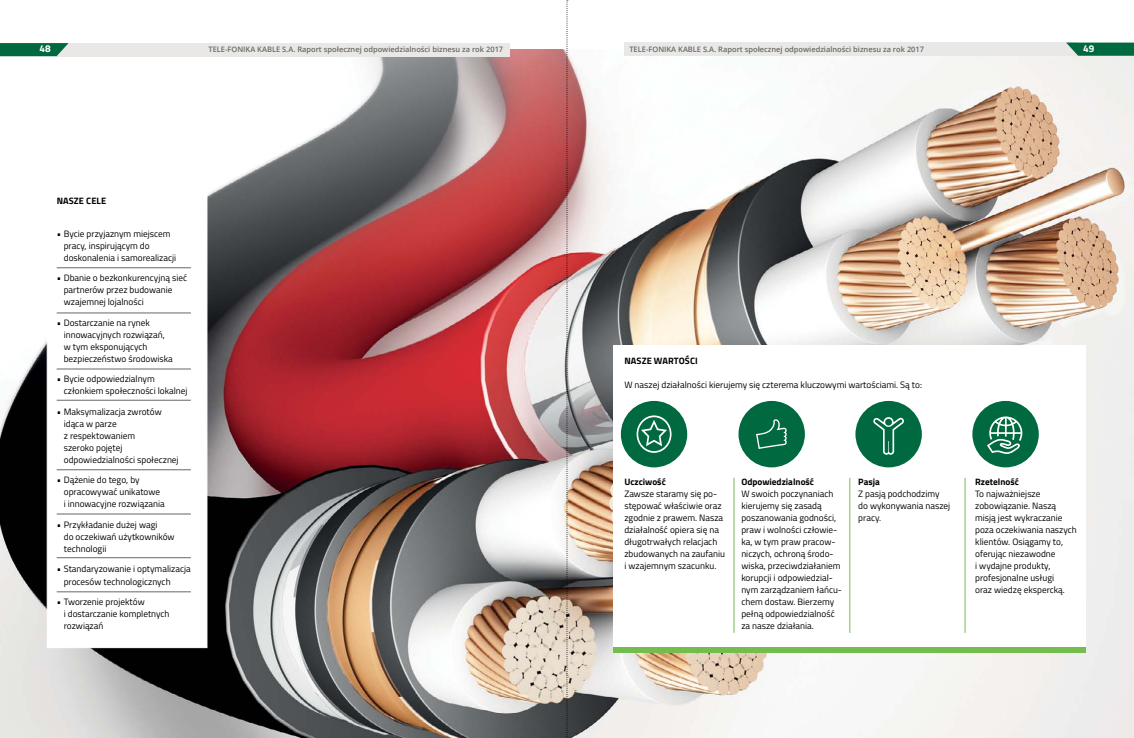
<style>
.page{position:relative;width:1134px;height:738px;background:#fff}
.page>*{position:absolute;margin:0;border:0;box-sizing:border-box;transform-origin:0 0}
.t1{font:700 10px "Titillium";color:#fff}
.t2{font:9.2px/12px "Titillium";color:#000}
.t3{font:700 9.2px "Titillium";color:#000}
.t4{font:600 7.5px "Open Sans";color:#676863}
</style>
<div class="page">
<img style="left:0;top:49px;width:1134px;height:688px">
<div style="left:613px;top:345px;width:473px;height:304px;background:#fff"></div>
<div style="left:47px;top:182px;width:160px;height:465px;background:#fff;border:1px solid #fff"></div>
<div style="left:621px;top:400px;width:66px;height:67px;background:#006940;border-radius:50%"></div>
<div style="left:738px;top:400px;width:67px;height:67px;background:#006940;border-radius:50%"></div>
<div style="left:855px;top:400px;width:67px;height:67px;background:#006940;border-radius:50%"></div>
<div style="left:972px;top:400px;width:67px;height:67px;background:#006940;border-radius:50%"></div>
<div style="left:613px;top:647px;width:473px;height:5px;background:#75bc4e"></div>
<svg style="left:873px;top:417px;width:31px;height:37px"></svg>
<svg style="left:756px;top:419px;width:31px;height:29px"></svg>
<svg style="left:987px;top:416px;width:35px;height:37px"></svg>
<svg style="left:636px;top:415px;width:35px;height:37px"></svg>
<hr style="left:734px;top:477px;width:1px;height:155px;background:#75bc4e">
<hr style="left:849px;top:477px;width:1px;height:155px;background:#75bc4e">
<hr style="left:965px;top:477px;width:1px;height:155px;background:#75bc4e">
<hr style="left:57px;top:267px;width:134px;height:1px;background:#676863">
<hr style="left:57px;top:312px;width:134px;height:1px;background:#676863">
<hr style="left:57px;top:368px;width:134px;height:1px;background:#676863">
<hr style="left:57px;top:399px;width:134px;height:1px;background:#676863">
<hr style="left:57px;top:469px;width:134px;height:1px;background:#676863">
<hr style="left:57px;top:513px;width:134px;height:1px;background:#676863">
<hr style="left:57px;top:557px;width:134px;height:1px;background:#676863">
<hr style="left:57px;top:591px;width:134px;height:1px;background:#676863">
<div style="left:624px;top:43px;width:454px;height:13px;background:#e9e8e7"></div>
<div style="left:57px;top:43px;width:453px;height:13px;background:#e9e8e7"></div>
<svg style="left:1066px;top:43px;width:68px;height:13px"></svg>
<svg style="left:0;top:43px;width:69px;height:13px"></svg>
<svg style="left:566px;top:0;width:2px;height:738px"></svg>
<p class="t1" style="left:40px;top:41px;width:13px">48</p>
<p class="t4" style="left:208px;top:44px;width:296px">TELE-FONIKA KABLE S.A. Raport społecznej odpowiedzialności biznesu za rok 2017</p>
<p class="t4" style="left:629px;top:44px;width:296px">TELE-FONIKA KABLE S.A. Raport społecznej odpowiedzialności biznesu za rok 2017</p>
<p class="t1" style="left:1083px;top:41px;width:13px">49</p>
<p class="t3" style="left:57px;top:193px;width:13px">Nasze</p>
<p class="t3" style="left:86px;top:193px;width:6px">cele</p>
<p class="t2" style="left:64px;top:227px;width:114px;text-indent:-7px">• Bycie przyjaznym miejscem pracy, inspirującym do doskonalenia i samorealizacji</p>
<p class="t2" style="left:64px;top:271px;width:125px;text-indent:-7px">• Dbanie o bezkonkurencyjną sieć partnerów przez budowanie wzajemnej lojalności</p>
<p class="t2" style="left:64px;top:316px;width:111px;text-indent:-7px">• Dostarczanie na rynek innowacyjnych rozwiązań, w tym eksponujących bezpieczeństwo środowiska</p>
<p class="t2" style="left:64px;top:372px;width:125px;text-indent:-7px">• Bycie odpowiedzialnym członkiem społeczności lokalnej</p>
<p class="t2" style="left:64px;top:405px;width:116px;text-indent:-7px">• Maksymalizacja zwrotów idąca w parze<br>z respektowaniem<br>szeroko pojętej odpowiedzialności społecznej</p>
<p class="t2" style="left:64px;top:473px;width:103px;text-indent:-7px">• Dążenie do tego, by opracowywać unikatowe<br>i innowacyjne rozwiązania</p>
<p class="t2" style="left:64px;top:518px;width:112px;text-indent:-7px">• Przykładanie dużej wagi<br>do oczekiwań użytkowników technologii</p>
<p class="t2" style="left:64px;top:562px;width:128px;text-indent:-7px">• Standaryzowanie i optymalizacja procesów technologicznych</p>
<p class="t2" style="left:64px;top:595px;width:107px;text-indent:-7px">• Tworzenie projektów<br>i dostarczanie kompletnych rozwiązań</p>
<p class="t3" style="left:624px;top:353px;width:13px">Nasze</p>
<p class="t3" style="left:654px;top:353px;width:8px">warto</p>
<p class="t3" style="left:685px;top:353px;width:10px">ści</p>
<p class="t2" style="left:624px;top:378px;width:299px">W naszej działalności kierujemy się czterema kluczowymi wartościami. Są to:</p>
<p class="t3" style="left:624px;top:474px;width:43px">Uczciwość</p>
<p class="t2" style="left:624px;top:486px;width:102px">Zawsze staramy się po&shy;stępować właściwie oraz zgodnie z prawem. Nasza działalność opiera się na długotrwałych relacjach zbudowanych na zaufaniu i wzajemnym szacunku.</p>
<p class="t3" style="left:741px;top:474px;width:74px">Odpowiedzialność</p>
<p class="t2" style="left:741px;top:486px;width:102px">W swoich poczynaniach kierujemy się zasadą poszanowania godności, praw i wolności człowie&shy;ka, w tym praw pracow&shy;niczych, ochroną środo&shy;wiska, przeciwdziałaniem korupcji i odpowiedzial&shy;nym zarządzaniem łańcu&shy;chem dostaw. Bierzemy pełną odpowiedzialność za nasze działania.</p>
<p class="t3" style="left:858px;top:474px;width:23px">Pasja</p>
<p class="t2" style="left:858px;top:486px;width:93px">Z pasją podchodzimy do wykonywania naszej pracy.</p>
<p class="t3" style="left:975px;top:474px;width:45px">Rzetelność</p>
<p class="t2" style="left:975px;top:486px;width:103px">To najważniejsze zobowiązanie. Naszą misją jest wykraczanie poza oczekiwania naszych klientów. Osiągamy to, oferując niezawodne<br>i wydajne produkty, profesjonalne usługi<br>oraz wiedzę ekspercką.</p>
</div>
